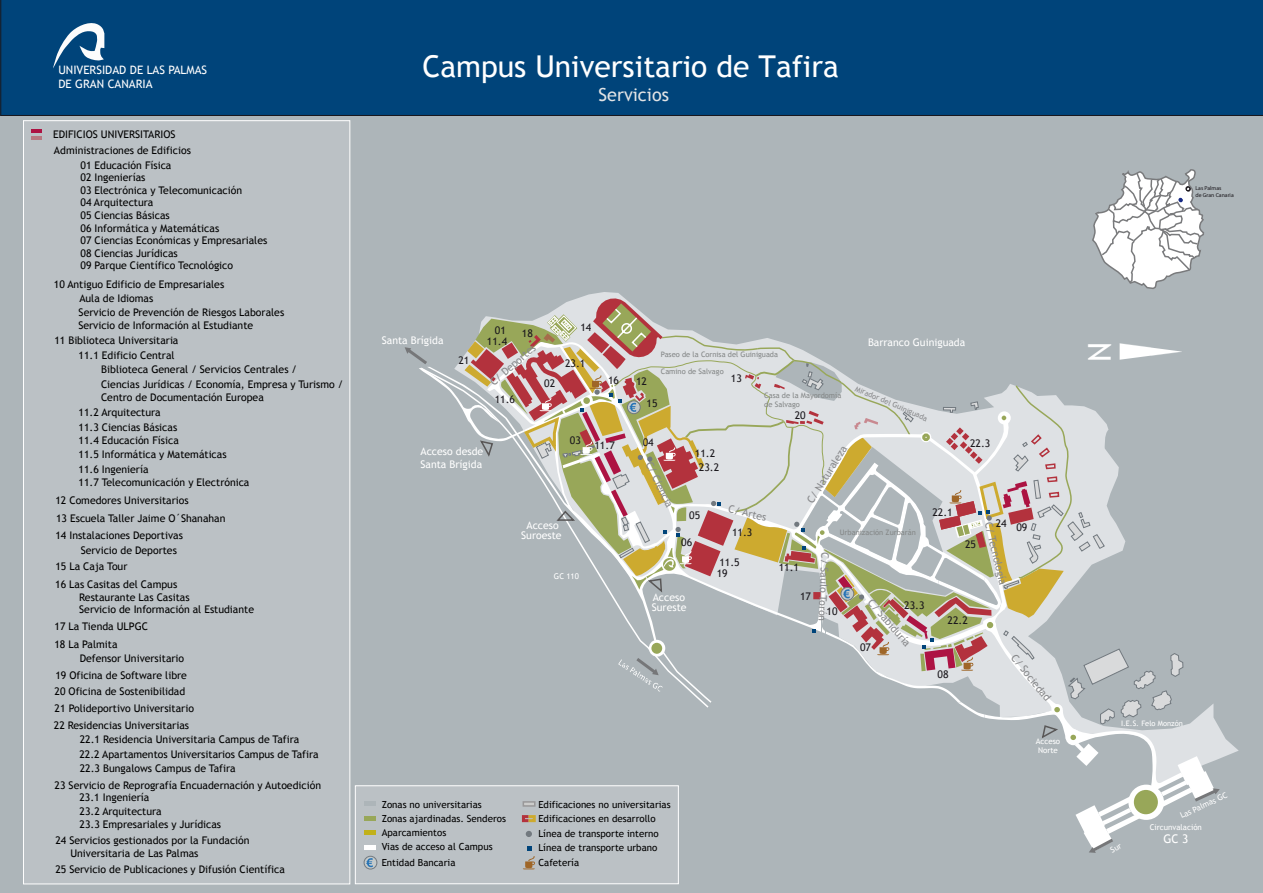
<style>
.page{position:relative;width:1263px;height:893px;background:#fff}
.page>*{position:absolute;margin:0;border:0;box-sizing:border-box;transform-origin:0 0}
.t1{font:31.5px "Trebuchet MS";color:#fff}
.t2{font:30px "Trebuchet MS";color:#fff}
.t3{font:18px "Trebuchet MS";color:#e1e3e5}
.t4{font:12px "Trebuchet MS";color:#fff}
.t5{font:11.7px/13.4px "Trebuchet MS";color:#fff}
.t6{font:10.5px/12.6px "Trebuchet MS";color:#000}
.t7{font:10.5px "Trebuchet MS";color:#1a171c}
.t8{font:10.5px "Trebuchet MS";color:#87888a}
.t9{font:10.5px/9.3px "Trebuchet MS";color:#fff}
.t10{font:9.75px/14px "Trebuchet MS";color:#000}
.t11{font:7.95px/9.3px "Trebuchet MS";color:#fff}
.t12{font:7.5px/9px "Trebuchet MS";color:#848787}
.t13{font:7.5px "Trebuchet MS";color:#87888a}
.t14{font:7.5px "Trebuchet MS";color:#fff}
.t15{font:5.7px/6.9px "Myriad";color:#1a171c}
</style>
<div class="page">
<div style="left:0;top:33px;width:1263px;height:860px;background:#adb5b9"></div>
<div style="left:23px;top:120px;width:327px;height:764px;background:#bbc1c5;border:1px solid #fff"></div>
<hr style="left:31px;top:129px;width:11px;height:4px;background:#ad1343">
<hr style="left:31px;top:136px;width:11px;height:4px;background:#b77981">
<div style="left:1px;top:0;width:1262px;height:116px;background:#00447a"></div>
<div style="left:355px;top:785px;width:324px;height:99px;background:#bbc1c5;border:1px solid #fff"></div>
<svg style="left:1092px;top:169px;width:112px;height:120px"></svg>
<svg style="left:53px;top:21px;width:52px;height:62px;background:#356a95"></svg>
<div style="left:364px;top:830px;width:12px;height:5px;background:#c1b11a"></div>
<hr style="left:365px;top:817px;width:11px;height:4px;background:#98a759">
<hr style="left:365px;top:846px;width:11px;height:4px;background:#fff">
<hr style="left:364px;top:801px;width:12px;height:4px;background:#adb5b9">
<div style="left:364px;top:856px;width:13px;height:13px;background:#c4cacb;border-radius:50%"></div>
<svg style="left:366px;top:858px;width:7px;height:9px"></svg>
<div style="left:364px;top:856px;width:13px;height:13px;border:1px solid #72797f;border-radius:50%"></div>
<svg style="left:404px;top:298px;width:835px;height:579px"></svg>
<p class="t5" style="left:58px;top:64px;width:150px">UNIVERSIDAD DE LAS PALMAS<br>DE GRAN CANARIA</p>
<p class="t5" style="left:58px;top:78px;width:150px">UNIVERSIDAD DE LAS PALMAS</p>
<p class="t6" style="left:53px;top:129px;width:124px">EDIFICIOS UNIVERSITARIOS</p>
<p class="t6" style="left:54px;top:144px;width:139px">Administraciones de Edificios</p>
<p class="t6" style="left:80px;top:159px;width:188px">01 Educación Física<br>02 Ingenierías<br>03 Electrónica y Telecomunicación<br>04 Arquitectura<br>05 Ciencias Básicas<br>06 Informática y Matemáticas<br>07 Ciencias Económicas y Empresariales<br>08 Ciencias Jurídicas<br>09 Parque Científico Tecnológico</p>
<p class="t6" style="left:54px;top:278px;width:172px">10 Antiguo Edificio de Empresariales</p>
<p class="t6" style="left:79px;top:306px;width:207px">Servicio de Prevención de Riesgos Laborales</p>
<p class="t6" style="left:79px;top:292px;width:76px">Aula de Idiomas</p>
<p class="t6" style="left:78px;top:320px;width:176px">Servicio de Información al Estudiante</p>
<p class="t6" style="left:78px;top:333px;width:101px;line-height:14.5px;text-indent:-24px">11 Biblioteca Universitaria<br>11.1 Edificio Central</p>
<p class="t6" style="left:101px;top:363px;width:197px">Biblioteca General / Servicios Centrales /</p>
<p class="t6" style="left:101px;top:377px;width:244px;line-height:13.5px">Ciencias Jurídicas / Economía, Empresa y Turismo /<br>Centro de Documentación Europea</p>
<p class="t6" style="left:78px;top:406px;width:172px;line-height:14px">11.2 Arquitectura<br>11.3 Ciencias Básicas<br>11.4 Educación Física<br>11.5 Informática y Matemáticas<br>11.6 Ingeniería<br>11.7 Telecomunicación y Electrónica</p>
<p class="t6" style="left:55px;top:495px;width:135px">12 Comedores Universitarios</p>
<p class="t6" style="left:56px;top:512px;width:171px">13 Escuela Taller Jaime O´Shanahan</p>
<p class="t6" style="left:81px;top:529px;width:104px;line-height:14.5px;text-indent:-25px">14 Instalaciones Deportivas<br>Servicio de Deportes</p>
<p class="t6" style="left:55px;top:561px;width:74px">15 La Caja Tour</p>
<p class="t6" style="left:55px;top:578px;width:124px">16 Las Casitas del Campus</p>
<p class="t6" style="left:79px;top:603px;width:176px">Servicio de Información al Estudiante</p>
<p class="t6" style="left:79px;top:591px;width:112px">Restaurante Las Casitas</p>
<p class="t6" style="left:55px;top:621px;width:95px">17 La Tienda ULPGC</p>
<p class="t6" style="left:80px;top:637px;width:106px;line-height:14px;text-indent:-25px">18 La Palmita<br>Defensor Universitario</p>
<p class="t6" style="left:55px;top:669px;width:133px">19 Oficina de Software libre</p>
<p class="t6" style="left:55px;top:685px;width:132px">20 Oficina de Sostenibilidad</p>
<p class="t6" style="left:55px;top:702px;width:141px">21 Polideportivo Universitario</p>
<p class="t6" style="left:54px;top:719px;width:137px">22 Residencias Universitarias</p>
<p class="t6" style="left:80px;top:733px;width:221px">22.1 Residencia Universitaria Campus de Tafira</p>
<p class="t6" style="left:79px;top:748px;width:241px">22.2 Apartamentos Universitarios Campus de Tafira</p>
<p class="t6" style="left:80px;top:762px;width:157px">22.3 Bungalows Campus de Tafira</p>
<p class="t6" style="left:79px;top:778px;width:243px;line-height:13.2px;text-indent:-25px">23 Servicio de Reprografía Encuadernación y Autoedición<br>23.1 Ingeniería<br>23.2 Arquitectura<br>23.3 Empresariales y Jurídicas</p>
<p class="t6" style="left:70px;top:834px;width:181px;text-indent:-15px">24 Servicios gestionados por la Fundación<br>Universitaria de Las Palmas</p>
<p class="t6" style="left:55px;top:863px;width:231px">25 Servicio de Publicaciones y Difusión Científica</p>
<h2 class="t2" style="left:422px;top:48px;width:418px">Campus Universitario de Tafira</h2>
<h3 class="t3" style="left:598px;top:84px;width:72px">Servicios</h3>
<p class="t15" style="left:1195px;top:185px;width:40px">Las Palmas<br>de Gran Canaria</p>
<p class="t9" style="left:382px;top:336px;width:63px">Santa Brígida</p>
<p class="t7" style="left:458px;top:354px;width:13px">21</p>
<p class="t7" style="left:495px;top:324px;width:13px">01</p>
<p class="t7" style="left:522px;top:327px;width:13px">18</p>
<p class="t7" style="left:487px;top:335px;width:22px">11.4</p>
<p class="t8" style="left:488px;top:379px;width:58px;rotate:-41deg">C/ Deportes</p>
<p class="t7" style="left:544px;top:377px;width:13px">02</p>
<p class="t7" style="left:495px;top:393px;width:22px">11.6</p>
<p class="t7" style="left:580px;top:321px;width:13px">14</p>
<p class="t7" style="left:565px;top:357px;width:22px">23.1</p>
<p class="t7" style="left:608px;top:374px;width:13px">16</p>
<p class="t7" style="left:636px;top:375px;width:13px">12</p>
<p class="t12" style="left:661px;top:350px;width:119px">Paseo de la Cornisa del Guiniguada</p>
<p class="t12" style="left:661px;top:367px;width:64px">Camino de Salvago</p>
<p class="t7" style="left:731px;top:372px;width:13px">13</p>
<p class="t7" style="left:647px;top:397px;width:13px">15</p>
<p class="t12" style="left:764px;top:391px;width:78px">Casa de la Mayordomía de Salvago</p>
<p class="t7" style="left:795px;top:409px;width:13px">20</p>
<p class="t9" style="left:868px;top:337px;width:99px">Barranco Guiniguada</p>
<p class="t13" style="left:857px;top:384px;width:79px;rotate:23deg">Mirador del Guiniguada</p>
<p class="t9" style="left:420px;top:445px;width:64px;line-height:12.6px">Acceso desde<br>Santa Brígida</p>
<p class="t7" style="left:570px;top:434px;width:13px">03</p>
<p class="t7" style="left:643px;top:436px;width:13px">04</p>
<p class="t7" style="left:594px;top:440px;width:22px">11.7</p>
<p class="t9" style="left:521px;top:521px;width:42px;text-align:center">Acceso<br>Suroeste</p>
<p class="t11" style="left:554px;top:572px;width:27px">GC 110</p>
<p class="t8" style="left:654px;top:459px;width:51px;rotate:64deg">C/ Ciencia</p>
<p class="t7" style="left:695px;top:447px;width:22px">11.2</p>
<p class="t7" style="left:699px;top:461px;width:22px">23.2</p>
<p class="t7" style="left:689px;top:509px;width:13px">05</p>
<p class="t8" style="left:730px;top:503px;width:40px;rotate:12deg">C/ Artes</p>
<p class="t7" style="left:681px;top:536px;width:13px">06</p>
<p class="t7" style="left:732px;top:526px;width:22px">11.3</p>
<p class="t7" style="left:719px;top:556px;width:22px">11.5</p>
<p class="t7" style="left:717px;top:567px;width:13px">19</p>
<p class="t9" style="left:652px;top:592px;width:36px;line-height:10.2px">Acceso<br>Sureste</p>
<p class="t8" style="left:804px;top:499px;width:67px;rotate:-58deg">C/ Naturaleza</p>
<p class="t12" style="left:840px;top:528px;width:78px">Urbanización Zurbarán</p>
<p class="t8" style="left:831px;top:553px;width:70px;rotate:92deg">C/ Saulo Torón</p>
<p class="t7" style="left:779px;top:561px;width:22px">11.1</p>
<p class="t7" style="left:800px;top:591px;width:13px">17</p>
<p class="t7" style="left:827px;top:606px;width:13px">10</p>
<p class="t8" style="left:875px;top:597px;width:60px;rotate:49deg">C/ Sabiduría</p>
<p class="t7" style="left:904px;top:599px;width:22px">23.3</p>
<p class="t7" style="left:860px;top:641px;width:13px">07</p>
<p class="t7" style="left:970px;top:437px;width:22px">22.3</p>
<p class="t7" style="left:932px;top:506px;width:22px">22.1</p>
<p class="t7" style="left:965px;top:538px;width:13px">25</p>
<p class="t7" style="left:996px;top:517px;width:13px">24</p>
<p class="t8" style="left:995px;top:520px;width:66px;rotate:77deg">C/ Tecnología</p>
<p class="t7" style="left:947px;top:614px;width:22px">22.2</p>
<p class="t7" style="left:1016px;top:522px;width:13px">09</p>
<p class="t10" style="left:382px;top:798px;width:102px">Zonas no universitarias</p>
<p class="t10" style="left:382px;top:826px;width:112px">Aparcamientos<br>Vias de acceso al Campus</p>
<p class="t10" style="left:382px;top:855px;width:75px">Entidad Bancaria</p>
<p class="t10" style="left:382px;top:812px;width:126px">Zonas ajardinadas. Senderos</p>
<p class="t10" style="left:538px;top:798px;width:134px">Edificaciones no universitarias<br>Edificaciones en desarrollo<br>Línea de transporte interno<br>Línea de transporte urbano</p>
<p class="t10" style="left:538px;top:855px;width:42px">Cafetería</p>
<p class="t7" style="left:938px;top:669px;width:13px">08</p>
<p class="t8" style="left:1018px;top:651px;width:58px;rotate:51deg">C/ Sociedad</p>
<p class="t11" style="left:1036px;top:737px;width:26px">Acceso<br>Norte</p>
<h1 class="t1" style="left:1081px;top:362px;width:22px;rotate:-90deg">N</h1>
<p class="t14" style="left:1121px;top:719px;width:63px">I.E.S. Felo Monzón</p>
<p class="t11" style="left:1178px;top:811px;width:52px;rotate:-24deg">Las Palmas GC</p>
<p class="t11" style="left:1150px;top:822px;width:54px">Circunvalación</p>
<p class="t4" style="left:1163px;top:831px;width:27px">GC 3</p>
</div>
